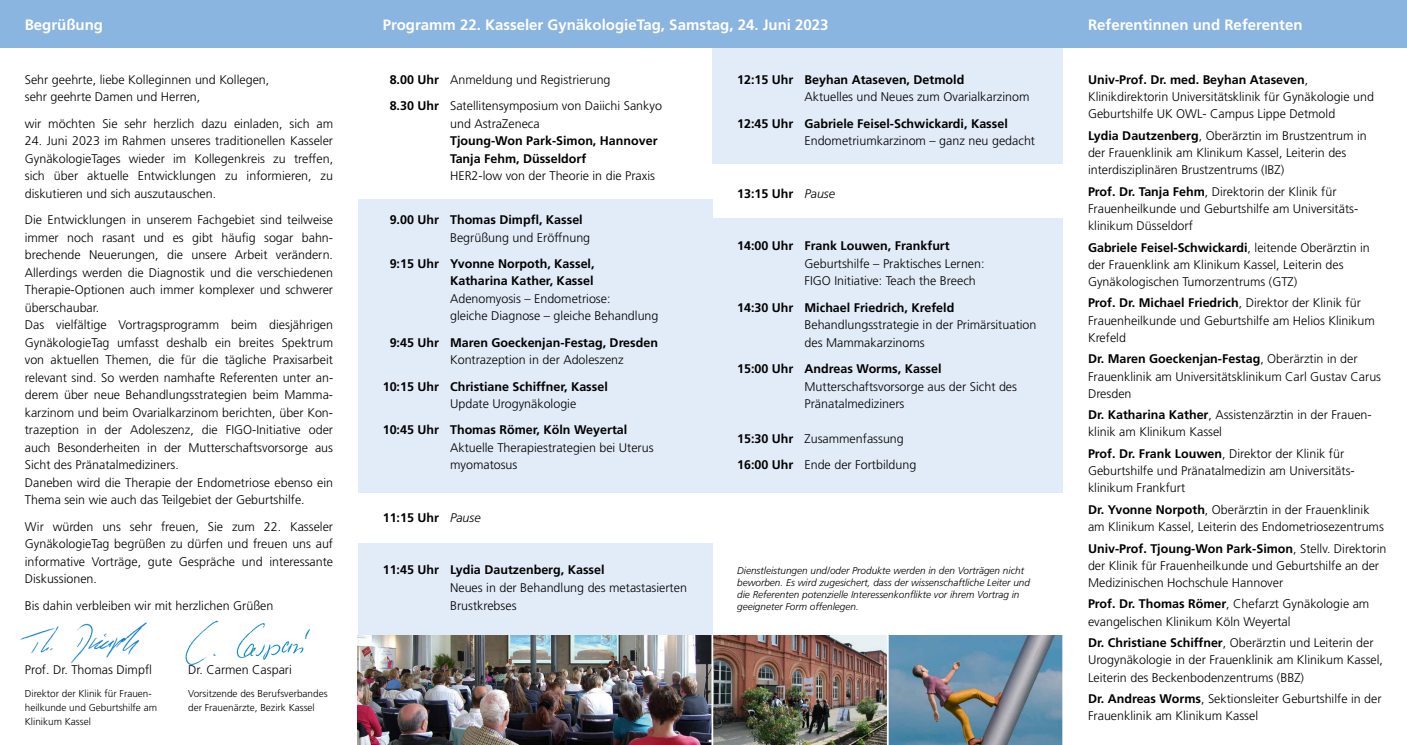
<style>
.page{position:relative;width:1407px;height:745px;background:#fff}
.page>*{position:absolute;margin:0;border:0;box-sizing:border-box;transform-origin:0 0}
.t1{font:700 15px "Frutiger LT";color:#fff}
.t2{font:300 12.5px/17.5px "Frutiger LT";color:#000}
.t3{font:700 12.5px/17.5px "Frutiger LT";color:#000}
.t4{font:italic 300 10px/12px "Frutiger LT";color:#000}
.t5{font:300 10px/14px "Frutiger LT";color:#000}
.s1{font-weight:700}
.s2{font-weight:300;font-style:italic}
</style>
<div class="page">
<div style="left:712px;top:0;width:351px;height:164px;background:#e2ebf8"></div>
<div style="left:0;top:0;width:1407px;height:48px;background:#8ab5e1"></div>
<div style="left:358px;top:199px;width:354px;height:294px;background:#e2ebf8"></div>
<div style="left:358px;top:543px;width:354px;height:104px;background:#e2ebf8"></div>
<div style="left:712px;top:218px;width:351px;height:275px;background:#e2ebf8"></div>
<img style="left:358px;top:635px;width:704px;height:109px">
<hr style="left:711px;top:634px;width:2px;height:110px;background:#fff">
<hr style="left:887px;top:634px;width:1px;height:110px;background:#fff">
<img style="left:20px;top:622px;width:126px;height:41px">
<img style="left:185px;top:620px;width:126px;height:45px">
<p class="t1" style="left:25px;top:16px;width:80px">Begrüßung</p>
<p class="t2" style="left:25px;top:71px;width:246px">Sehr geehrte, liebe Kolleginnen und Kollegen, sehr geehrte Damen und Herren,</p>
<p class="t2" style="left:25px;top:115px;width:310px">wir möchten Sie sehr herzlich dazu einladen, sich am</p>
<p class="t2" style="left:25px;top:132px;width:310px;text-align:justify">24. Juni 2023 im Rahmen unseres traditionellen Kasseler GynäkologieTages wieder im Kollegenkreis zu treffen, sich über aktuelle Entwicklungen zu informieren, zu diskutieren und sich auszutauschen.</p>
<p class="t2" style="left:25px;top:211px;width:310px">Die Entwicklungen in unserem Fachgebiet sind teilweise immer noch rasant und es gibt häufig sogar bahn&shy;brechende Neuerungen, die unsere Arbeit verändern.<br>Allerdings werden die Diagnostik und die verschiedenen Therapie-Optionen auch immer komplexer und schwerer überschaubar.<br>Das vielfältige Vortragsprogramm beim diesjährigen GynäkologieTag umfasst deshalb ein breites Spektrum von aktuellen Themen, die für die tägliche Praxisarbeit relevant sind. So werden namhafte Referenten unter an&shy;derem über neue Behandlungsstrategien beim Mamma&shy;karzinom und beim Ovarialkarzinom berichten, über Kon&shy;trazeption in der Adoleszenz, die FIGO-Initiative oder auch Besonderheiten in der Mutterschaftsvorsorge aus Sicht des Pränatalmediziners.<br>Daneben wird die Therapie der Endometriose ebenso ein Thema sein wie auch das Teilgebiet der Geburtshilfe.</p>
<p class="t2" style="left:25px;top:517px;width:310px;text-align:justify">Wir würden uns sehr freuen, Sie zum 22. Kasseler GynäkologieTag begrüßen zu dürfen und freuen uns auf informative Vorträge, gute Gespräche und interessante Diskussionen.</p>
<p class="t2" style="left:25px;top:596px;width:250px">Bis dahin verbleiben wir mit herzlichen Grüßen</p>
<p class="t2" style="left:25px;top:660px;width:129px">Prof. Dr. Thomas Dimpfl</p>
<p class="t5" style="left:25px;top:686px;width:134px">Direktor der Klinik für Frauen&shy;heilkunde und Geburtshilfe am<br>Klinikum Kassel</p>
<p class="t2" style="left:188px;top:660px;width:105px">Dr. Carmen Caspari</p>
<p class="t5" style="left:188px;top:686px;width:141px">Vorsitzende des Berufsverbandes der Frauenärzte, Bezirk Kassel</p>
<p class="t1" style="left:383px;top:16px;width:447px">Programm 22. Kasseler GynäkologieTag, Samstag, 24. Juni 2023</p>
<p class="t1" style="left:1088px;top:16px;width:216px">Referentinnen und Referenten</p>
<p class="t2" style="left:390px;top:67px;width:274px;line-height:26.2px"><span class="s1">8.00 Uhr</span> Anmeldung und Registrierung<br><span class="s1">8.30 Uhr</span> Satellitensymposium von Daiichi Sankyo</p>
<p class="t2" style="left:450px;top:115px;width:91px">und AstraZeneca</p>
<p class="t3" style="left:450px;top:132px;width:209px">Tjoung-Won Park-Simon, Hannover<br>Tanja Fehm, Düsseldorf</p>
<p class="t2" style="left:450px;top:167px;width:206px">HER2-low von der Theorie in die Praxis</p>
<p class="t3" style="left:390px;top:211px;width:195px">9.00 Uhr Thomas Dimpfl, Kassel</p>
<p class="t2" style="left:450px;top:228px;width:142px">Begrüßung und Eröffnung</p>
<p class="t3" style="left:390px;top:255px;width:206px;text-align:right">9:15 Uhr Yvonne Norpoth, Kassel,<br>Katharina Kather, Kassel</p>
<p class="t2" style="left:450px;top:290px;width:210px">Adenomyosis – Endometriose:<br>gleiche Diagnose – gleiche Behandlung</p>
<p class="t3" style="left:390px;top:333px;width:270px">9:45 Uhr Maren Goeckenjan-Festag, Dresden</p>
<p class="t2" style="left:450px;top:351px;width:175px">Kontrazeption in der Adoleszenz</p>
<p class="t3" style="left:383px;top:377px;width:227px">10:15 Uhr Christiane Schiffner, Kassel</p>
<p class="t2" style="left:450px;top:395px;width:128px">Update Urogynäkologie</p>
<p class="t3" style="left:383px;top:421px;width:246px">10:45 Uhr Thomas Römer, Köln Weyertal</p>
<p class="t2" style="left:450px;top:438px;width:205px">Aktuelle Therapiestrategien bei Uterus myomatosus</p>
<p class="t3" style="left:383px;top:508px;width:99px">11:15 Uhr <span class="s2">Pause</span></p>
<p class="t3" style="left:383px;top:561px;width:223px">11:45 Uhr Lydia Dautzenberg, Kassel</p>
<p class="t2" style="left:450px;top:578px;width:238px">Neues in der Behandlung des metastasierten<br>Brustkrebses</p>
<p class="t3" style="left:737px;top:71px;width:229px">12:15 Uhr Beyhan Ataseven, Detmold</p>
<p class="t2" style="left:804px;top:88px;width:227px">Aktuelles und Neues zum Ovarialkarzinom</p>
<p class="t3" style="left:737px;top:115px;width:272px">12:45 Uhr Gabriele Feisel-Schwickardi, Kassel</p>
<p class="t2" style="left:804px;top:132px;width:232px">Endometriumkarzinom – ganz neu gedacht</p>
<p class="t3" style="left:737px;top:185px;width:99px">13:15 Uhr <span class="s2">Pause</span></p>
<p class="t3" style="left:737px;top:237px;width:214px">14:00 Uhr Frank Louwen, Frankfurt</p>
<p class="t2" style="left:804px;top:255px;width:182px">Geburtshilfe – Praktisches Lernen:<br>FIGO Initiative: Teach the Breech</p>
<p class="t3" style="left:737px;top:298px;width:219px">14:30 Uhr Michael Friedrich, Krefeld</p>
<p class="t2" style="left:804px;top:316px;width:233px">Behandlungsstrategie in der Primärsituation des Mammakarzinoms</p>
<p class="t3" style="left:737px;top:360px;width:206px">15:00 Uhr Andreas Worms, Kassel</p>
<p class="t2" style="left:804px;top:377px;width:214px">Mutterschaftsvorsorge aus der Sicht des<br>Pränatalmediziners</p>
<p class="t2" style="left:737px;top:425px;width:181px;line-height:26.2px"><span class="s1">15:30 Uhr</span> Zusammenfassung<br><span class="s1">16:00 Uhr</span> Ende der Fortbildung</p>
<p class="t4" style="left:737px;top:564px;width:294px">Dienstleistungen und/oder Produkte werden in den Vorträgen nicht beworben. Es wird zugesichert, dass der wissenschaftliche Leiter und die Referenten potenzielle Interessenkonflikte vor ihrem Vortrag in geeigneter Form offenlegen.</p>
<p class="t2" style="left:1088px;top:71px;width:287px;line-height:17.1px"><span class="s1">Univ-Prof. Dr. med. Beyhan Ataseven</span>,<br>Klinikdirektorin Universitätsklinik für Gynäkologie und<br>Geburtshilfe UK OWL- Campus Lippe Detmold</p>
<p class="t2" style="left:1088px;top:127px;width:280px;line-height:17.1px"><span class="s1">Lydia Dautzenberg</span>, Oberärztin im Brustzentrum in der Frauenklinik am Klinikum Kassel, Leiterin des interdisziplinären Brustzentrums (IBZ)</p>
<p class="t2" style="left:1088px;top:183px;width:271px;line-height:17.1px"><span class="s1">Prof. Dr. Tanja Fehm</span>, Direktorin der Klinik für<br>Frauenheilkunde und Geburtshilfe am Universitäts&shy;klinikum Düsseldorf</p>
<p class="t2" style="left:1088px;top:239px;width:283px;line-height:17.1px"><span class="s1">Gabriele Feisel-Schwickardi</span>, leitende Oberärztin in der Frauenklink am Klinikum Kassel, Leiterin des<br>Gynäkologischen Tumorzentrums (GTZ)</p>
<p class="t2" style="left:1088px;top:294px;width:288px;line-height:17.1px"><span class="s1">Prof. Dr. Michael Friedrich</span>, Direktor der Klinik für<br>Frauenheilkunde und Geburtshilfe am Helios Klinikum<br>Krefeld</p>
<p class="t2" style="left:1088px;top:350px;width:295px;line-height:17.1px"><span class="s1">Dr. Maren Goeckenjan-Festag</span>, Oberärztin in der<br>Frauenklinik am Universitätsklinikum Carl Gustav Carus<br>Dresden</p>
<p class="t2" style="left:1088px;top:406px;width:284px;line-height:17.1px"><span class="s1">Dr. Katharina Kather</span>, Assistenzärztin in der Frauen&shy;klinik am Klinikum Kassel</p>
<p class="t2" style="left:1088px;top:445px;width:267px;line-height:17.1px"><span class="s1">Prof. Dr. Frank Louwen</span>, Direktor der Klinik für<br>Geburtshilfe und Pränatalmedizin am Universitäts&shy;klinikum Frankfurt</p>
<p class="t2" style="left:1088px;top:501px;width:297px;line-height:17.1px"><span class="s1">Dr. Yvonne Norpoth</span>, Oberärztin in der Frauenklinik am Klinikum Kassel, Leiterin des Endometriosezentrums</p>
<p class="t2" style="left:1088px;top:539px;width:300px;line-height:17.1px"><span class="s1">Univ-Prof. Tjoung-Won Park-Simon</span>, Stellv. Direktorin der Klinik für Frauenheilkunde und Geburtshilfe an der<br>Medizinischen Hochschule Hannover</p>
<p class="t2" style="left:1088px;top:595px;width:283px;line-height:17.1px"><span class="s1">Prof. Dr. Thomas Römer</span>, Chefarzt Gynäkologie am evangelischen Klinikum Köln Weyertal</p>
<p class="t2" style="left:1088px;top:634px;width:296px;line-height:17.1px"><span class="s1">Dr. Christiane Schiffner</span>, Oberärztin und Leiterin der<br>Urogynäkologie in der Frauenklinik am Klinikum Kassel,<br>Leiterin des Beckenbodenzentrums (BBZ)</p>
<p class="t2" style="left:1088px;top:690px;width:295px;line-height:17.1px"><span class="s1">Dr. Andreas Worms</span>, Sektionsleiter Geburtshilfe in der<br>Frauenklinik am Klinikum Kassel</p>
</div>
